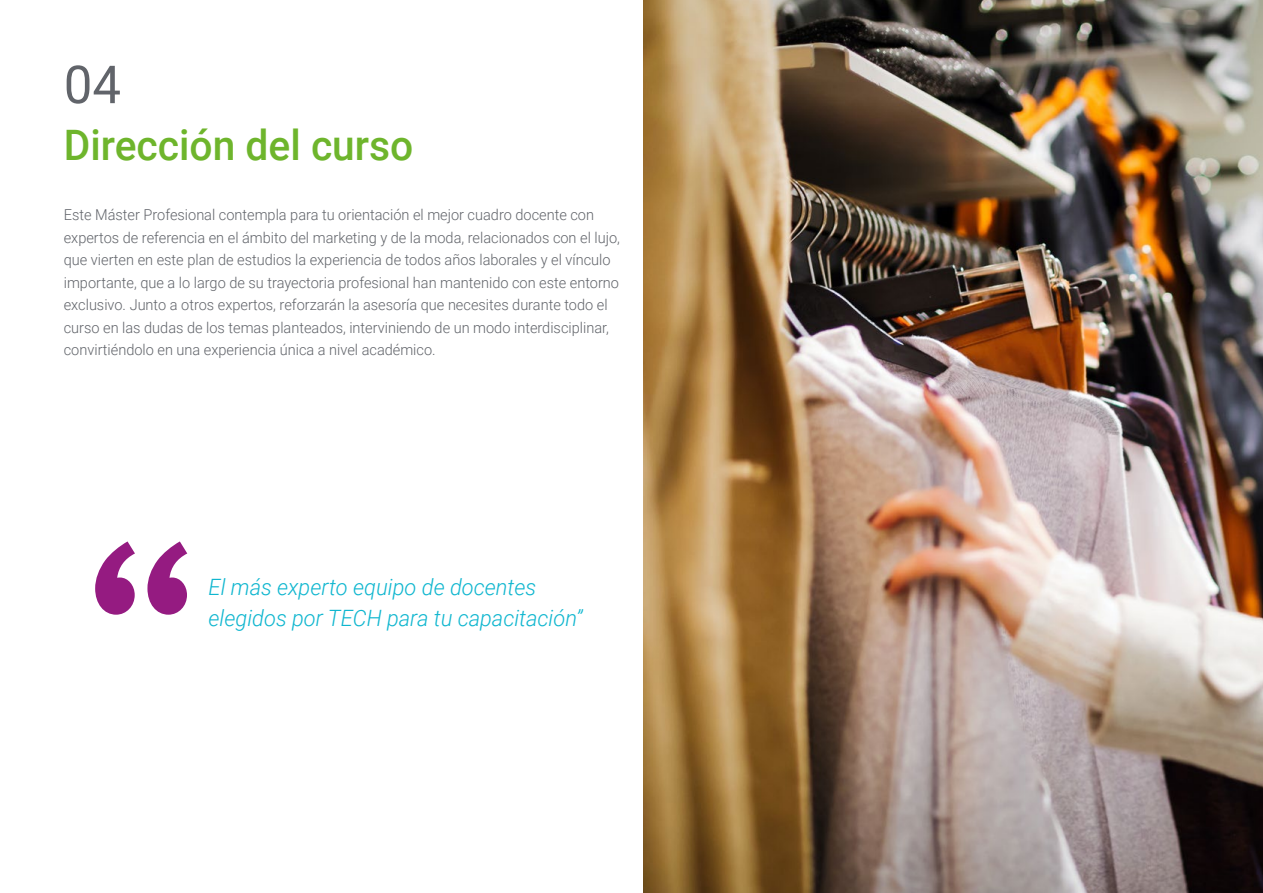
<style>
.page{position:relative;width:1263px;height:893px;background:#fff}
.page>*{position:absolute;margin:0;border:0;box-sizing:border-box;transform-origin:0 0}
.t1{font:52.5px "Roboto";color:#61646a}
.t2{font:500 42px "Roboto";color:#6eb52c}
.t3{font:italic 300 22.5px/31.5px "Roboto";color:#0fb6cf}
.t4{font:300 15px/22.5px "Roboto";color:#61646a}
</style>
<div class="page">
<img style="left:643px;top:0;width:620px;height:893px">
<svg style="left:95px;top:541px;width:92px;height:74px"></svg>
<h1 class="t1" style="left:64px;top:48px;width:59px">04</h1>
<h2 class="t2" style="left:64px;top:115px;width:351px">Dirección del curso</h2>
<p class="t4" style="left:64px;top:203px;width:558px">Este Máster Profesional contempla para tu orientación el mejor cuadro docente con expertos de referencia en el ámbito del marketing y de la moda, relacionados con el lujo, que vierten en este plan de estudios la experiencia de todos años laborales y el vínculo importante, que a lo largo de su trayectoria profesional han mantenido con este entorno exclusivo. Junto a otros expertos, reforzarán la asesoría que necesites durante todo el curso en las dudas de los temas planteados, interviniendo de un modo interdisciplinar, convirtiéndolo en una experiencia única a nivel académico.</p>
<h3 class="t3" style="left:209px;top:570px;width:375px">El más experto equipo de docentes elegidos por TECH para tu capacitación”</h3>
</div>
